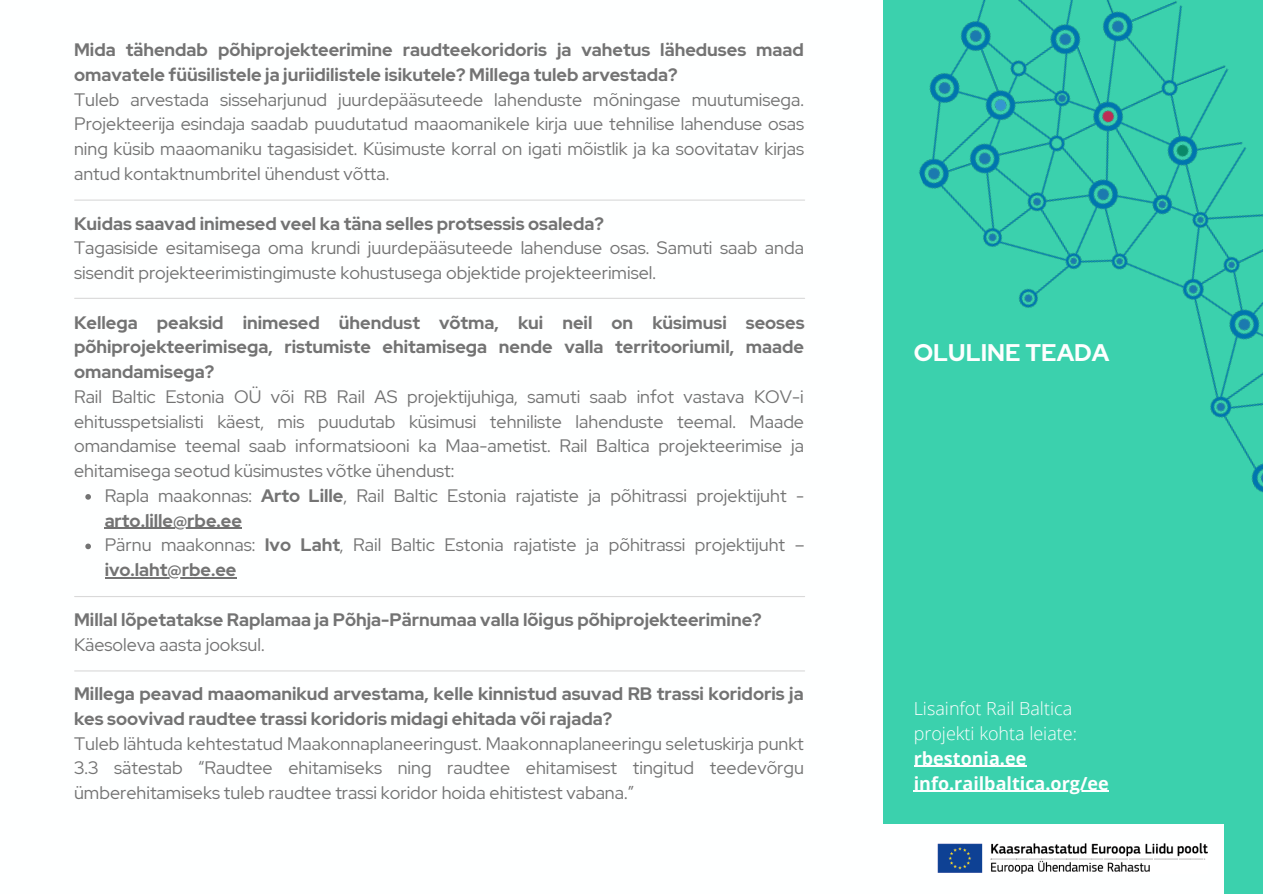
<style>
.page{position:relative;width:1263px;height:894px;background:#fff}
.page>*{position:absolute;margin:0;border:0;box-sizing:border-box;transform-origin:0 0}
.t1{font:700 24px "Red Hat Display";color:#feffff}
.t2{font:18px/24.8px "Red Hat Display";color:#737373}
.t3{font:700 18px/24.8px "Red Hat Display";color:#737373}
.t4{font:300 18px "Open Sans";color:#feffff}
.t5{font:700 18px "Open Sans";color:#feffff}
.s1{font-weight:700}
</style>
<div class="page">
<div style="left:883px;top:0;width:380px;height:893px;background:#3bd1ad"></div>
<hr style="left:75px;top:199px;width:730px;height:2px;background:#d9d9d9">
<svg style="left:85px;top:494px;width:6px;height:5px"></svg>
<hr style="left:105px;top:527px;width:137px;height:2px;background:#737373">
<svg style="left:85px;top:543px;width:6px;height:6px"></svg>
<hr style="left:105px;top:577px;width:131px;height:1px;background:#737373">
<hr style="left:75px;top:298px;width:730px;height:1px;background:#d9d9d9">
<hr style="left:75px;top:595px;width:730px;height:2px;background:#d9d9d9">
<hr style="left:75px;top:670px;width:730px;height:1px;background:#d9d9d9">
<img style="left:919px;top:0;width:344px;height:493px">
<hr style="left:914px;top:765px;width:112px;height:1px;background:#feffff">
<hr style="left:914px;top:790px;width:195px;height:1px;background:#feffff">
<div style="left:844px;top:823px;width:380px;height:70px;background:#feffff"></div>
<img style="left:938px;top:843px;width:270px;height:30px">
<p class="t3" style="left:74px;top:37px;width:731px">Mida tähendab põhiprojekteerimine raudteekoridoris ja vahetus läheduses maad omavatele füüsilistele ja juriidilistele isikutele? Millega tuleb arvestada?</p>
<p class="t2" style="left:74px;top:87px;width:732px;text-align:justify">Tuleb arvestada sisseharjunud juurdepääsuteede lahenduste mõningase muutumisega.<br>Projekteerija esindaja saadab puudutatud maaomanikele kirja uue tehnilise lahenduse osas ning küsib maaomaniku tagasisidet. Küsimuste korral on igati mõistlik ja ka soovitatav kirjas antud kontaktnumbritel ühendust võtta.</p>
<p class="t3" style="left:74px;top:211px;width:531px">Kuidas saavad inimesed veel ka täna selles protsessis osaleda?</p>
<p class="t2" style="left:74px;top:235px;width:731px">Tagasiside esitamisega oma krundi juurdepääsuteede lahenduse osas. Samuti saab anda sisendit projekteerimistingimuste kohustusega objektide projekteerimisel.</p>
<p class="t3" style="left:74px;top:310px;width:732px;text-align:justify">Kellega peaksid inimesed ühendust võtma, kui neil on küsimusi seoses põhiprojekteerimisega, ristumiste ehitamisega nende valla territooriumil, maade omandamisega?</p>
<p class="t2" style="left:74px;top:384px;width:731px;text-align:justify">Rail Baltic Estonia OÜ või RB Rail AS projektijuhiga, samuti saab infot vastava KOV-i ehitusspetsialisti käest, mis puudutab küsimusi tehniliste lahenduste teemal. Maade omandamise teemal saab informatsiooni ka Maa-ametist. Rail Baltica projekteerimise ja ehitamisega seotud küsimustes võtke ühendust:</p>
<p class="t2" style="left:105px;top:483px;width:701px">Rapla maakonnas: <span class="s1">Arto Lille</span>, Rail Baltic Estonia rajatiste ja põhitrassi projektijuht - <span class="s1">arto.lille@rbe.ee</span></p>
<p class="t2" style="left:105px;top:532px;width:701px">Pärnu maakonnas: <span class="s1">Ivo Laht</span>, Rail Baltic Estonia rajatiste ja põhitrassi projektijuht – <span class="s1">ivo.laht@rbe.ee</span></p>
<p class="t3" style="left:74px;top:606px;width:689px">Millal lõpetatakse Raplamaa ja Põhja-Pärnumaa valla lõigus põhiprojekteerimine?</p>
<p class="t2" style="left:74px;top:631px;width:192px">Käesoleva aasta jooksul.</p>
<p class="t3" style="left:74px;top:681px;width:731px">Millega peavad maaomanikud arvestama, kelle kinnistud asuvad RB trassi koridoris ja kes soovivad raudtee trassi koridoris midagi ehitada või rajada?</p>
<p class="t2" style="left:74px;top:730px;width:731px;text-align:justify">Tuleb lähtuda kehtestatud Maakonnaplaneeringust. Maakonnaplaneeringu seletuskirja punkt 3.3 sätestab “Raudtee ehitamiseks ning raudtee ehitamisest tingitud teedevõrgu ümberehitamiseks tuleb raudtee trassi koridor hoida ehitistest vabana.”</p>
<p class="t1" style="left:914px;top:337px;width:197px">OLULINE TEADA</p>
<p class="t4" style="left:914px;top:695px;width:160px">Lisainfot Rail Baltica</p>
<p class="t4" style="left:914px;top:720px;width:165px">projekti kohta leiate:</p>
<p class="t5" style="left:914px;top:745px;width:114px">rbestonia.ee</p>
<p class="t5" style="left:914px;top:770px;width:196px">info.railbaltica.org/ee</p>
</div>
